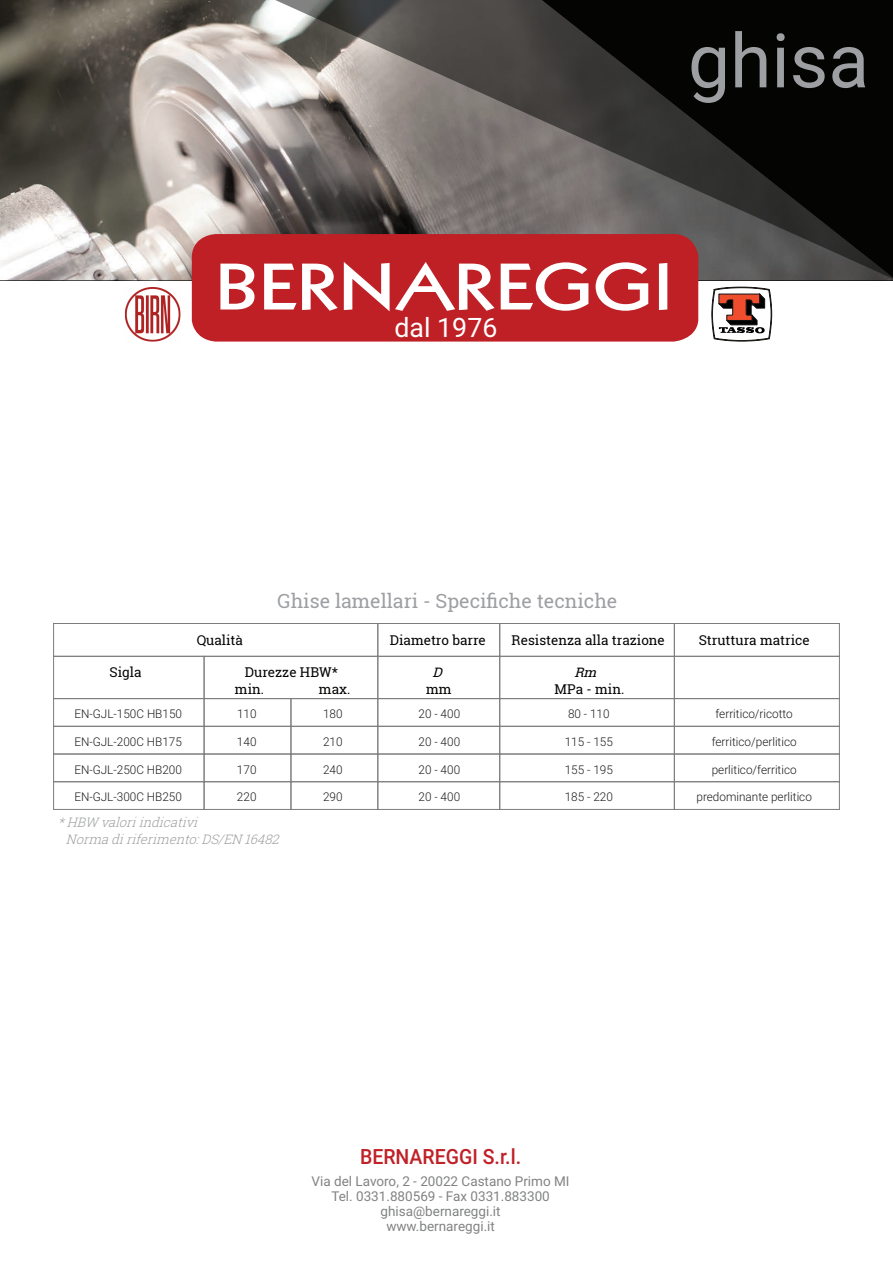
<style>
.page{position:relative;width:893px;height:1263px;background:#fff}
.page>*{position:absolute;margin:0;border:0;box-sizing:border-box;transform-origin:0 0}
.t1{font:75px "Roboto";color:#9d9fa2}
.t2{font:64.2px "Geometric 231 BT Bold C";color:#fff;scale:1.24 1}
.t3{font:26.7px "Roboto";color:#fff}
.t4{font:500 21px "Roboto";color:#c02127;scale:.93 1}
.t5{font:19.5px "Roboto Slab";color:#9d9fa2}
.t6{font:13.5px/15px "Roboto";color:#818282;text-align:center}
.t7{font:13.5px/17.5px "Roboto Slab";color:#040503}
.t8{font:italic 300 13.05px/16.5px "Roboto Slab";color:#9d9fa1}
.t9{font:italic 13.05px "Roboto Slab";color:#040503;scale:1.04 1}
.t10{font:300 12px "Roboto";color:#1b1b1b}
</style>
<div class="page">
<img style="left:0;top:0;width:275px;height:280px">
<svg style="left:275px;top:0;width:618px;height:280px;background:#454341"></svg>
<div style="left:192px;top:234px;width:506px;height:108px;background:#bf2026"></div>
<img style="left:124px;top:287px;width:57px;height:55px">
<svg style="left:711px;top:286px;width:62px;height:56px"></svg>
<div style="left:53px;top:623px;width:325px;height:33px;border:1px solid #7d7d7c"></div>
<div style="left:378px;top:623px;width:122px;height:33px;border:1px solid #7d7d7c"></div>
<div style="left:500px;top:623px;width:175px;height:33px;border:1px solid #7d7d7c"></div>
<div style="left:674px;top:623px;width:166px;height:33px;border:1px solid #7d7d7c"></div>
<div style="left:53px;top:656px;width:151px;height:43px;border:1px solid #7d7d7c"></div>
<div style="left:204px;top:656px;width:174px;height:43px;border:1px solid #7d7d7c"></div>
<div style="left:378px;top:656px;width:122px;height:43px;border:1px solid #7d7d7c"></div>
<div style="left:500px;top:656px;width:175px;height:43px;border:1px solid #7d7d7c"></div>
<div style="left:674px;top:656px;width:166px;height:43px;border:1px solid #7d7d7c"></div>
<div style="left:53px;top:698px;width:151px;height:28px;border:1px solid #7d7d7c"></div>
<div style="left:204px;top:698px;width:87px;height:28px;border:1px solid #7d7d7c"></div>
<div style="left:291px;top:698px;width:87px;height:28px;border:1px solid #7d7d7c"></div>
<div style="left:378px;top:698px;width:122px;height:28px;border:1px solid #7d7d7c"></div>
<div style="left:500px;top:698px;width:175px;height:28px;border:1px solid #7d7d7c"></div>
<div style="left:674px;top:698px;width:166px;height:28px;border:1px solid #7d7d7c"></div>
<div style="left:53px;top:726px;width:151px;height:28px;border:1px solid #7d7d7c"></div>
<div style="left:204px;top:726px;width:87px;height:28px;border:1px solid #7d7d7c"></div>
<div style="left:291px;top:726px;width:87px;height:28px;border:1px solid #7d7d7c"></div>
<div style="left:378px;top:726px;width:122px;height:28px;border:1px solid #7d7d7c"></div>
<div style="left:500px;top:726px;width:175px;height:28px;border:1px solid #7d7d7c"></div>
<div style="left:674px;top:726px;width:166px;height:28px;border:1px solid #7d7d7c"></div>
<div style="left:53px;top:754px;width:151px;height:28px;border:1px solid #7d7d7c"></div>
<div style="left:204px;top:754px;width:87px;height:28px;border:1px solid #7d7d7c"></div>
<div style="left:291px;top:754px;width:87px;height:28px;border:1px solid #7d7d7c"></div>
<div style="left:378px;top:754px;width:122px;height:28px;border:1px solid #7d7d7c"></div>
<div style="left:500px;top:754px;width:175px;height:28px;border:1px solid #7d7d7c"></div>
<div style="left:674px;top:754px;width:166px;height:28px;border:1px solid #7d7d7c"></div>
<div style="left:53px;top:781px;width:151px;height:29px;border:1px solid #7d7d7c"></div>
<div style="left:204px;top:781px;width:87px;height:29px;border:1px solid #7d7d7c"></div>
<div style="left:291px;top:781px;width:87px;height:29px;border:1px solid #7d7d7c"></div>
<div style="left:378px;top:781px;width:122px;height:29px;border:1px solid #7d7d7c"></div>
<div style="left:500px;top:781px;width:175px;height:29px;border:1px solid #7d7d7c"></div>
<div style="left:674px;top:781px;width:166px;height:29px;border:1px solid #7d7d7c"></div>
<h1 class="t1" style="left:688px;top:8px;width:183px">ghisa</h1>
<h2 class="t2" style="left:215px;top:244px;width:372px">BERNAREGGI</h2>
<h3 class="t3" style="left:394px;top:308px;width:104px">dal 1976</h3>
<h3 class="t5" style="left:277px;top:587px;width:341px">Ghise lamellari - Specifiche tecniche</h3>
<p class="t7" style="left:197px;top:631px;width:48px">Qualità</p>
<p class="t7" style="left:110px;top:663px;width:33px">Sigla</p>
<p class="t7" style="left:235px;top:663px;width:105px;text-indent:10px">Durezze HBW* min.</p>
<p class="t7" style="left:319px;top:680px;width:33px">max.</p>
<p class="t10" style="left:74px;top:705px;width:109px">EN-GJL-150C HB150</p>
<p class="t10" style="left:237px;top:705px;width:21px">110</p>
<p class="t10" style="left:323px;top:705px;width:21px">180</p>
<p class="t10" style="left:74px;top:734px;width:109px">EN-GJL-200C HB175</p>
<p class="t10" style="left:237px;top:734px;width:21px">140</p>
<p class="t10" style="left:323px;top:734px;width:21px">210</p>
<p class="t10" style="left:74px;top:761px;width:109px">EN-GJL-250C HB200</p>
<p class="t10" style="left:237px;top:761px;width:21px">170</p>
<p class="t10" style="left:323px;top:761px;width:21px">240</p>
<p class="t10" style="left:74px;top:789px;width:109px">EN-GJL-300C HB250</p>
<p class="t10" style="left:237px;top:789px;width:21px">220</p>
<p class="t10" style="left:323px;top:789px;width:21px">290</p>
<p class="t8" style="left:66px;top:814px;width:219px;text-indent:-8px">*HBW valoriindicativi<br>Normadiriferimento:DS/EN 16482</p>
<p class="t7" style="left:390px;top:631px;width:98px">Diametro barre</p>
<p class="t7" style="left:512px;top:631px;width:155px">Resistenza alla trazione</p>
<p class="t7" style="left:699px;top:631px;width:113px">Struttura matrice</p>
<p class="t9" style="left:432px;top:663px;width:15px">D</p>
<p class="t9" style="left:574px;top:663px;width:27px">Rm</p>
<p class="t7" style="left:426px;top:680px;width:27px">mm</p>
<p class="t7" style="left:555px;top:680px;width:71px">MPa - min.</p>
<p class="t10" style="left:419px;top:705px;width:43px">20 - 400</p>
<p class="t10" style="left:419px;top:734px;width:43px">20 - 400</p>
<p class="t10" style="left:419px;top:761px;width:43px">20 - 400</p>
<p class="t10" style="left:419px;top:789px;width:43px">20 - 400</p>
<p class="t10" style="left:715px;top:705px;width:79px">ferritico/ricotto</p>
<p class="t10" style="left:712px;top:734px;width:86px">ferritico/perlitico</p>
<p class="t10" style="left:712px;top:761px;width:86px">perlitico/ferritico</p>
<p class="t10" style="left:696px;top:789px;width:117px">predominante perlitico</p>
<p class="t10" style="left:568px;top:705px;width:43px">80 - 110</p>
<p class="t10" style="left:565px;top:734px;width:50px">115 - 155</p>
<p class="t10" style="left:565px;top:761px;width:50px">155 - 195</p>
<p class="t10" style="left:565px;top:789px;width:50px">185 - 220</p>
<h3 class="t4" style="left:360px;top:1141px;width:175px">BERNAREGGI S.r.l.</h3>
<p class="t6" style="left:312px;top:1173px;width:259px">Via del Lavoro, 2 - 20022 Castano Primo MI<br>Tel. 0331.880569 - Fax 0331.883300 ghisa@bernareggi.it<br>www.bernareggi.it</p>
</div>
